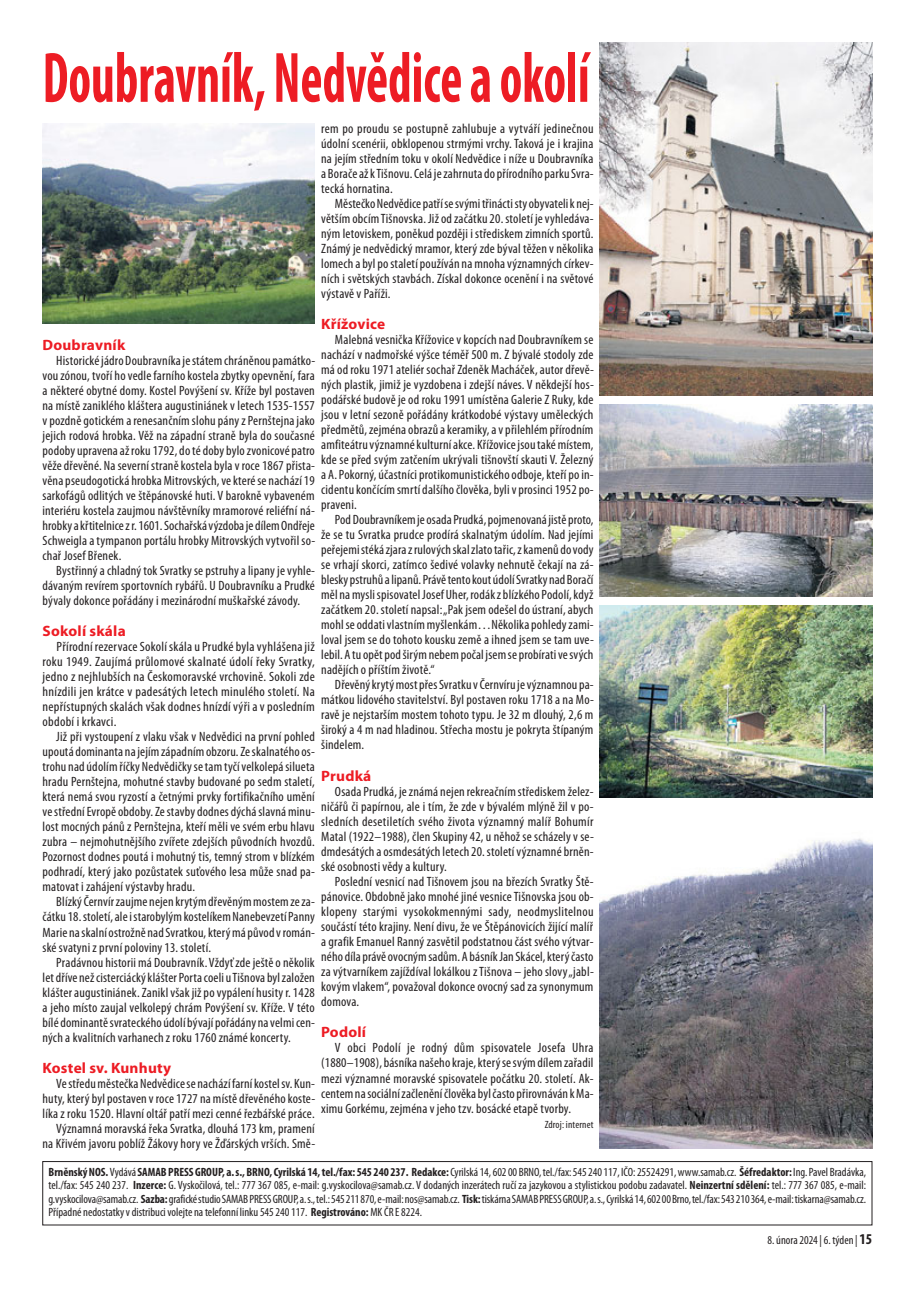
<style>
.page{position:relative;width:919px;height:1289px;background:#fff}
.page>*{position:absolute;margin:0;border:0;box-sizing:border-box;transform-origin:0 0}
.t1{font:700 condensed 72px "Myriad Pro";color:#ed1c24;scale:.73 1}
.t2{font:700 15px "Myriad Pro";letter-spacing:.015em;color:#ed1c24}
.t3{font:condensed 13.5px/15px "Myriad Pro";letter-spacing:.015em;color:#231f20;text-align:justify}
.t4{font:condensed 13.5px/15px "Myriad Pro";letter-spacing:.015em;color:#231f20;text-align:justify;scale:1.04 1}
.t5{font:condensed 12px/13.5px "Myriad Pro";color:#231f20;text-align:justify}
.t6{font:condensed 10.5px "Myriad Pro";letter-spacing:.015em;color:#231f20}
.s1{font-weight:700}
.s2{font-weight:700;font-size:15px}
</style>
<div class="page">
<div style="left:43px;top:1161px;width:829px;height:64px;border:1px solid #231f20"></div>
<img style="left:600px;top:43px;width:272px;height:352px">
<img style="left:43px;top:123px;width:272px;height:200px">
<img style="left:600px;top:838px;width:272px;height:310px">
<img style="left:600px;top:606px;width:272px;height:191px">
<img style="left:600px;top:405px;width:272px;height:191px">
<h1 class="t1" style="left:43px;top:51px;width:750px">Doubravník, Nedvědice a okolí</h1>
<p class="t3" style="left:321px;top:122px;width:274px">rem po prou du se postupně zahlubuje a vytváří jedinečnou údolní scenérii, obklopenou strmými vrchy. Taková je i krajina na jejím středním toku v okolí Nedvědice i níže u Doubravníka aBorače až kTišnovu. Celá je zahrnuta do přírodního parku Svra&shy;tecká hornatina.</p>
<p class="t3" style="left:321px;top:197px;width:274px;text-indent:14px">Městečko Nedvědice patří se svými třinácti sty obyvateli knej&shy;větším obcím Tišnovska. Již od začátku 20. století je vyhledáva&shy;ným letoviskem, poněkud později i střediskem zimních sportů.<br>Známý je nedvědický mramor, který zde býval těžen v několika lomech a byl po staletí používán na mnoha významných církev&shy;ních i světských stavbách. Získal dokonce ocenění i na světové výstavě v Paříži.</p>
<p class="t2" style="left:321px;top:318px;width:66px">Křížovice</p>
<p class="t3" style="left:321px;top:333px;width:274px;text-indent:14px">Malebná vesnička Křížovice v kopcích nad Doubravníkem se nachází v nadmořské výšce téměř 500 m. Z bývalé stodoly zde má od roku 1971 ateliér sochař Zdeněk Macháček, autor dřevě&shy;ných plastik, jimiž je vyzdobena i zdejší náves. V někdejší hos&shy;podářské budově je od roku 1991 umístěna Galerie Z Ruky, kde jsou v letní sezoně pořádány krátkodobé výstavy uměleckých předmětů, zejména obrazů a keramiky, a v přilehlém přírodním amfiteátru významné kulturní akce. Křížovice jsou také místem, kde se před svým zatčením ukrývali tišnovští skauti V. Železný a A. Pokorný, účastníci protikomunistického odboje, kteří po in&shy;cidentu končícím smrtí dalšího člověka, byli v prosinci 1952 po&shy;praveni.</p>
<p class="t3" style="left:321px;top:513px;width:274px;text-indent:14px">Pod Doubravníkem je osada Prudká, pojmenovaná jistě proto, že se tu Svratka prudce prodírá skalnatým údolím. Nad jejími peřejemi stéká zjara zrulových skal zlato tařic, zkamenů do vody se vrhají skorci, zatímco šedivé volavky nehnutě čekají na zá&shy;blesky pstruhů alipanů. Právě tento kout údolí Svratky nad Boračí měl na mysli spisovatel Josef Uher, rodák zblízkého Podolí, když začátkem 20. století napsal: „Pak jsem odešel do ústraní, abych mohl se oddati vlastním myšlenkám…Několika pohledy zami&shy;loval jsem se do tohoto kousku země a ihned jsem se tam uve&shy;lebil. Atu opět pod širým nebem počal jsem se probírati ve svých nadějích o příštím životě.“</p>
<p class="t3" style="left:321px;top:678px;width:274px;text-indent:14px">Dřevěný krytý most přes Svratku vČernvíru je významnou pa&shy;mátkou lidového stavitelství. Byl postaven roku 1718 a na Mo&shy;ravě je nejstarším mostem tohoto typu. Je 32 m dlouhý, 2,6 m široký a 4 m nad hladinou. Střecha mostu je pokryta štípaným šindelem.</p>
<p class="t2" style="left:321px;top:770px;width:52px">Prudká</p>
<p class="t3" style="left:321px;top:785px;width:274px;text-indent:14px">Osada Prudká, je známá nejen rekreačním střediskem želez&shy;ničářů či papírnou, ale i tím, že zde v bývalém mlýně žil v po&shy;sledních desetiletích svého života významný malíř Bohumír Matal (1922–1988), člen Skupiny 42, u něhož se scházely v se&shy;dmdesátých a osmdesátých letech 20. století významné brněn&shy;ské osobnosti vědy a kultury.</p>
<p class="t3" style="left:321px;top:875px;width:274px;text-indent:14px">Poslední vesnicí nad Tišnovem jsou na březích Svratky Ště&shy;pánovice. Obdobně jako mnohé jiné vesnice Tišnovska jsou ob&shy;klopeny starými vysokokmennými sady, neodmyslitelnou součástí této krajiny. Není divu, že ve Štěpánovicích žijící malíř a grafik Emanuel Ranný zasvětil podstatnou část svého výtvar&shy;ného díla právě ovocným sadům. Abásník Jan Skácel, který často za výtvarníkem zajíždíval lokálkou z Tišnova – jeho slovy „jabl&shy;kovým vlakem“, považoval dokonce ovocný sad za synonymum domova.</p>
<p class="t2" style="left:321px;top:1026px;width:46px">Podolí</p>
<p class="t3" style="left:321px;top:1041px;width:274px;text-indent:14px">V obci Podolí je rodný dům spisovatele Josefa Uhra (1880–1908), básníka našeho kraje, který se svým dílem zařadil mezi významné moravské spisovatele počátku 20. století. Ak&shy;centem na sociální začlenění člověka byl často přirovnáván kMa&shy;ximu Gorkému, zejména v jeho tzv. bosácké etapě tvorby.</p>
<p class="t6" style="left:544px;top:1119px;width:50px">Zdroj: internet</p>
<p class="t2" style="left:43px;top:339px;width:84px">Doubravník</p>
<p class="t3" style="left:43px;top:354px;width:274px;text-indent:14px">Historické jádro Doubravníka je státem chráněnou památko&shy;vou zónou, tvoří ho vedle farního kostela zbytky opevnění, fara a některé obytné domy. Kostel Povýšení sv. Kříže byl postaven na místě zaniklého kláštera augustiniánek v letech 1535-1557 v pozdně gotickém a renesančním slohu pány z Pernštejna jako jejich rodová hrobka. Věž na západní straně byla do současné podoby upravena až roku 1792, do té doby bylo zvonicové patro věže dřevěné. Na severní straně kostela byla v roce 1867 přista&shy;věna pseudogotická hrobka Mitrovských, ve které se nachází 19 sarkofágů odlitých ve štěpánovské huti. V barokně vybaveném interiéru kostela zaujmou návštěvníky mramorové reliéfní ná&shy;hrobky akřtitelnice zr. 1601. Sochařská výzdoba je dílem Ondřeje Schweigla a tympanon portálu hrobky Mitrovských vytvořil so&shy;chař Josef Břenek.</p>
<p class="t3" style="left:43px;top:564px;width:274px;text-indent:14px">Bystřinný a chladný tok Svratky se pstruhy a lipany je vyhle&shy;dávaným revírem sportovních rybářů. U Doubravníku a Prudké bývaly dokonce pořádány i mezinárodní muškařské závody.</p>
<p class="t2" style="left:43px;top:625px;width:85px">Sokolí skála</p>
<p class="t4" style="left:43px;top:640px;width:263px;text-indent:14px">Přírodní rezervace Sokolí skála u Prudké byla vyhlášena již roku 1949. Zaujímá průlo mové skalnaté údolí řeky Svratky, jedno z nejhlubších na Českomoravské vrchovině. Sokoli zde hnízdili jen krátce v padesátých letech minulého století. Na nepřístupných skalách však dodnes hnízdí výři a v posledním období i krkavci.</p>
<p class="t3" style="left:43px;top:730px;width:274px;text-indent:14px">Již při vystoupení z vlaku však v Nedvědici na první pohled upoutá dominanta na jejím západním obzoru. Ze skalnatého os&shy;trohu nad údolím říčky Nedvědičky se tam tyčí velkolepá silueta hradu Pernštejna, mohutné stavby budované po sedm staletí, která nemá svou ryzostí a četnými prvky fortifikačního umění ve střední Evropě obdoby. Ze stavby dodnes dýchá slavná minu&shy;lost mocných pánů z Pernštejna, kteří měli ve svém erbu hlavu zubra – nejmohutnějšího zvířete zdejších původních hvozdů.<br>Pozornost dodnes poutá i mohutný tis, temný strom v blízkém podhradí, který jako pozůstatek suťového lesa může snad pa&shy;matovat i zahájení výstavby hradu.</p>
<p class="t3" style="left:43px;top:895px;width:274px;text-indent:14px">Blízký Černvír zaujme nejen krytým dřevěným mostem ze za&shy;čátku 18. století, ale istarobylým kostelíkem Nanebevzetí Panny Marie na skalní ostrožně nad Svratkou, který má původ vromán&shy;ské svatyni z první poloviny 13. století.</p>
<p class="t3" style="left:43px;top:955px;width:274px;text-indent:14px">Pradávnou historii má Doubravník. Vždyť zde ještě o několik let dříve než cisterciácký klášter Porta coeli uTišnova byl založen klášter augustiniánek. Zanikl však již po vypálení husity r. 1428 a jeho místo zaujal velkolepý chrám Povýšení sv. Kříže. V této bílé dominantě svrateckého údolí bývají pořádány na velmi cen&shy;ných a kvalitních varhanech z roku 1760 známé koncerty.</p>
<p class="t2" style="left:43px;top:1062px;width:130px">Kostel sv. Kunhuty</p>
<p class="t3" style="left:43px;top:1077px;width:274px;text-align:right">Ve středu městečka Nedvědice se nachází farní kostel sv. Kun&shy;huty, který byl postaven v roce 1727 na místě dřevěného koste&shy;líka z roku 1520. Hlavní oltář patří mezi cenné řezbářské práce.<br>Významná moravská řeka Svratka, dlouhá 173 km, pramení<br>na Křivém javoru poblíž Žákovy hory ve Žďárských vrších. Smě-</p>
<p class="t5" style="left:49px;top:1166px;width:819px"><span class="s1">Brněnský NOS.</span> Vydává <span class="s1">SAMAB PRESS GROUP, a. s., BRNO, Cyrilská 14, tel./fax: 545 240 237. Redakce:</span>Cyrilská 14, 602 00 BRNO, tel./fax: 545 240 117, IČO: 25524291, www.samab.cz. <span class="s1">Šéfredaktor:</span> Ing. Pavel Bradávka, tel./fax: 545 240 237. <span class="s1">Inzerce:</span> G. Vyskočilová, tel.: 777 367 085, e-mail: g.vyskocilova@samab.cz. V dodaných inzerátech ručí za jazykovou a stylistickou podobu zadavatel. <span class="s1">Neinzertní sdělení:</span> tel.: 777 367 085, e-mail: g.vyskocilova@samab.cz. <span class="s1">Sazba:</span>grafické studio SAMAB PRESS GROUP, a.s., tel.: 545 211 870, e-mail: nos@samab.cz. <span class="s1">Tisk:</span>tiskárna SAMAB PRESS GROUP, a.s., Cyrilská14, 602 00 Brno, tel./fax: 543 210 364, e-mail: tiskarna@samab.cz.<br>Případné nedostatky v distribuci volejte na telefonní linku 545 240 117. <span class="s1">Registrováno:</span>MK ČR E 8224.</p>
<p class="t5" style="left:767px;top:1234px;width:106px">8. února 2024 | 6. týden | <span class="s2">15</span></p>
</div>
